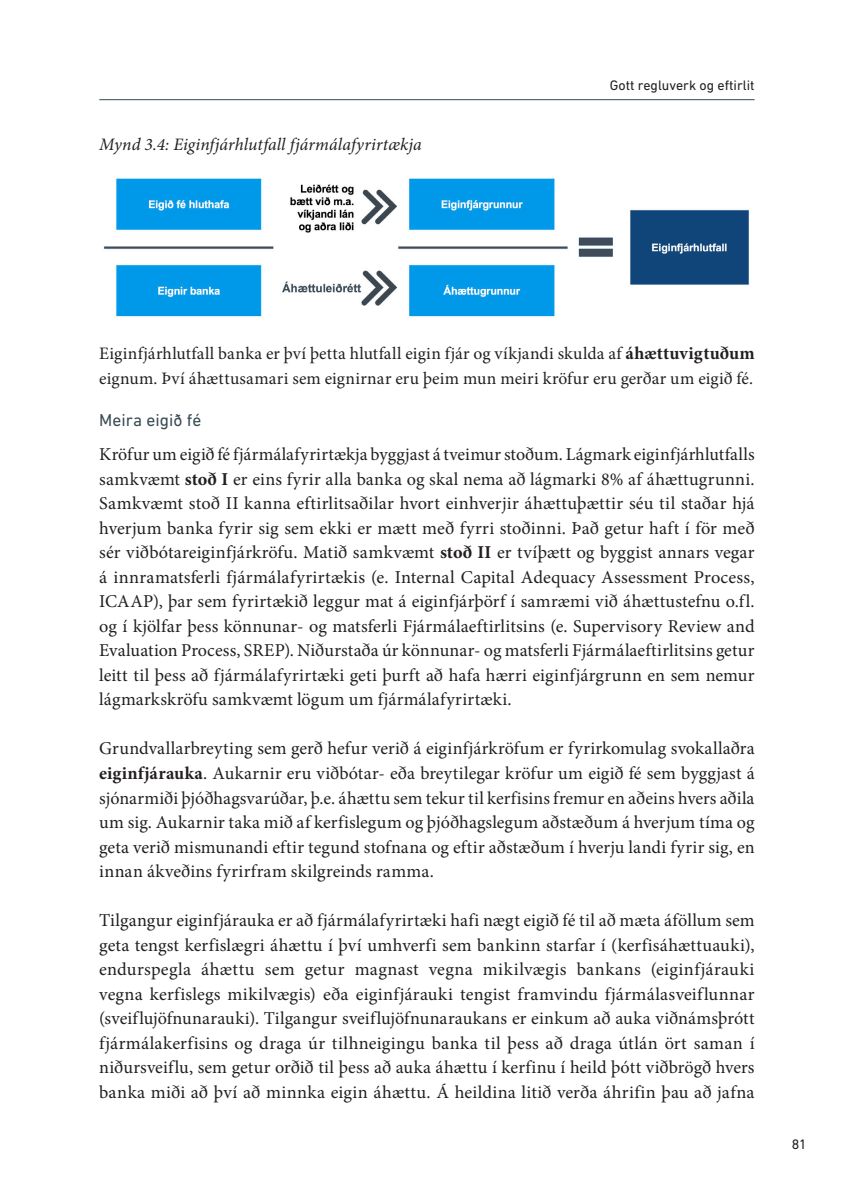
<style>
.page{position:relative;width:844px;height:1191px;background:#fff}
.page>*{position:absolute;margin:0;border:0;box-sizing:border-box;transform-origin:0 0}
.t1{font:18.2px/24.5px "Minion Pro";letter-spacing:.02em;color:#231f20;text-align:justify}
.t2{font:17.5px/24.5px "Minion Pro";letter-spacing:.015em;color:#231f20}
.t3{font:italic 17.5px "Minion Pro";letter-spacing:.005em;color:#231f20}
.t4{font:17.5px "DIN Next LT Pro";color:#394b54}
.t5{font:14px "DIN Next LT Pro";color:#231f20}
.s1{font-weight:700;font-size:18.2px}
.s2{font-weight:700}
</style>
<div class="page">
<hr style="left:99px;top:99px;width:655px;height:1px;background:#394b54">
<img style="left:103px;top:178px;width:646px;height:139px">
<p class="t3" style="left:99px;top:133px;width:324px">Mynd 3.4: Eiginfjárhlutfall fjármálafyrirtækja</p>
<p class="t5" style="left:609px;top:77px;width:146px">Gott regluverk og eftirlit</p>
<p class="t2" style="left:99px;top:342px;width:656px">Eiginfjárhlutfall banka er því þetta hlutfall eigin fjár og víkjandi skulda af <span class="s1">áhættuvigtuðum </span>eignum. Því áhættusamari sem eignirnar eru þeim mun meiri kröfur eru gerðar um eigið fé.</p>
<p class="t4" style="left:99px;top:410px;width:103px">Meira eigið fé</p>
<p class="t1" style="left:99px;top:442px;width:656px">Kröfur um eigið fé fjármálafyrirtækja byggjast á tveimur stoðum. Lágmark eiginfjárhlutfalls samkvæmt <span class="s2">stoð I</span> er eins fyrir alla banka og skal nema að lágmarki 8% af áhættugrunni.<br>Samkvæmt stoð II kanna eftirlitsaðilar hvort einhverjir áhættuþættir séu til staðar hjá hverjum banka fyrir sig sem ekki er mætt með fyrri stoðinni. Það getur haft í för með sér viðbótareiginfjárkröfu. Matið samkvæmt <span class="s2">stoð II</span> er tvíþætt og byggist annars vegar á innramatsferli fjármálafyrirtækis (e. Internal Capital Adequacy Assessment Process, ICAAP), þar sem fyrirtækið leggur mat á eiginfjárþörf í samræmi við áhættustefnu o.fl. og í kjölfar þess könnunar- og matsferli Fjármálaeftirlitsins (e. Supervisory Review and Evaluation Process, SREP). Niðurstaða úr könnunar- og matsferli Fjármálaeftirlitsins getur leitt til þess að fjármálafyrirtæki geti þurft að hafa hærri eiginfjárgrunn en sem nemur lágmarkskröfu samkvæmt lögum um fjármálafyrirtæki.</p>
<p class="t1" style="left:99px;top:736px;width:656px">Grundvallarbreyting sem gerð hefur verið á eiginfjárkröfum er fyrirkomulag svokallaðra <span class="s2">eiginfjárauka</span>. Aukarnir eru viðbótar- eða breytilegar kröfur um eigið fé sem byggjast á sjónarmiði þjóðhagsvarúðar, þ.e. áhættu sem tekur til kerfisins fremur en aðeins hvers aðila um sig. Aukarnir taka mið af kerfislegum og þjóðhagslegum aðstæðum á hverjum tíma og geta verið mismunandi eftir tegund stofnana og eftir aðstæðum í hverju landi fyrir sig, en innan ákveðins fyrirfram skilgreinds ramma.</p>
<p class="t1" style="left:99px;top:908px;width:656px">Tilgangur eiginfjárauka er að fjármálafyrirtæki hafi nægt eigið fé til að mæta áföllum sem geta tengst kerfislægri áhættu í því umhverfi sem bankinn starfar í (kerfisáhættuauki), endurspegla áhættu sem getur magnast vegna mikilvægis bankans (eiginfjárauki vegna kerfislegs mikilvægis) eða eiginfjárauki tengist framvindu fjármálasveiflunnar (sveiflujöfnunarauki). Tilgangur sveiflujöfnunaraukans er einkum að auka viðnámsþrótt fjármálakerfisins og draga úr tilhneigingu banka til þess að draga útlán ört saman í niðursveiflu, sem getur orðið til þess að auka áhættu í kerfinu í heild þótt viðbrögð hvers banka miði að því að minnka eigin áhættu. Á heildina litið verða áhrifin þau að jafna</p>
<p class="t5" style="left:791px;top:1136px;width:17px">81</p>
</div>
